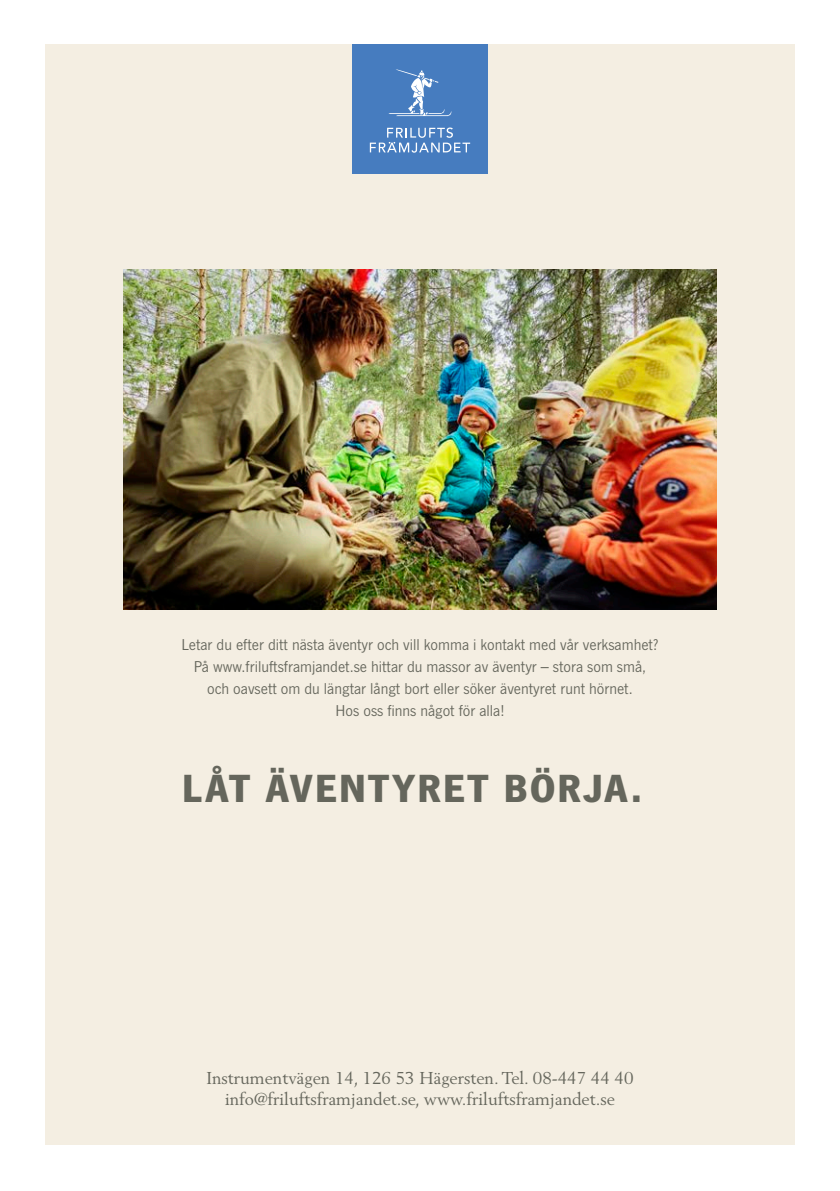
<style>
.page{position:relative;width:840px;height:1191px;background:#fff}
.page>*{position:absolute;margin:0;border:0;box-sizing:border-box;transform-origin:0 0}
.t1{font:900 40px "News Gothic LT Std";letter-spacing:.055em;color:#65665c}
.t2{font:17px/21px "Berling LT Std";color:#65665c;text-align:center}
.Fakta_baksida{font:16px/22px "News Gothic LT Std";color:#65665c;text-align:center}
</style>
<div class="page">
<div style="left:45px;top:44px;width:749px;height:1100px;background:#f4eee2"></div>
<div style="left:352px;top:44px;width:135px;height:130px;background:#467cbf"></div>
<svg style="left:369px;top:127px;width:101px;height:26px"></svg>
<svg style="left:388px;top:69px;width:63px;height:47px"></svg>
<img style="left:124px;top:269px;width:591px;height:340px">
<p class="Fakta_baksida" style="left:181px;top:634px;width:478px">Letar du efter ditt nästa äventyr och vill komma i kontakt med vår verksamhet?<br>På www.friluftsframjandet.se hittar du massor av äventyr – stora som små, och oavsett om du längtar långt bort eller söker äventyret runt hörnet.<br>Hos oss finns något för alla!</p>
<p class="t1" style="left:182px;top:765px;width:461px">LÅT ÄVENTYRET BÖRJA.</p>
<p class="t2" style="left:206px;top:1067px;width:428px">Instrumentvägen 14, 126 53 Hägersten. Tel. 08-447 44 40 info@friluftsframjandet.se, www.friluftsframjandet.se</p>
</div>
